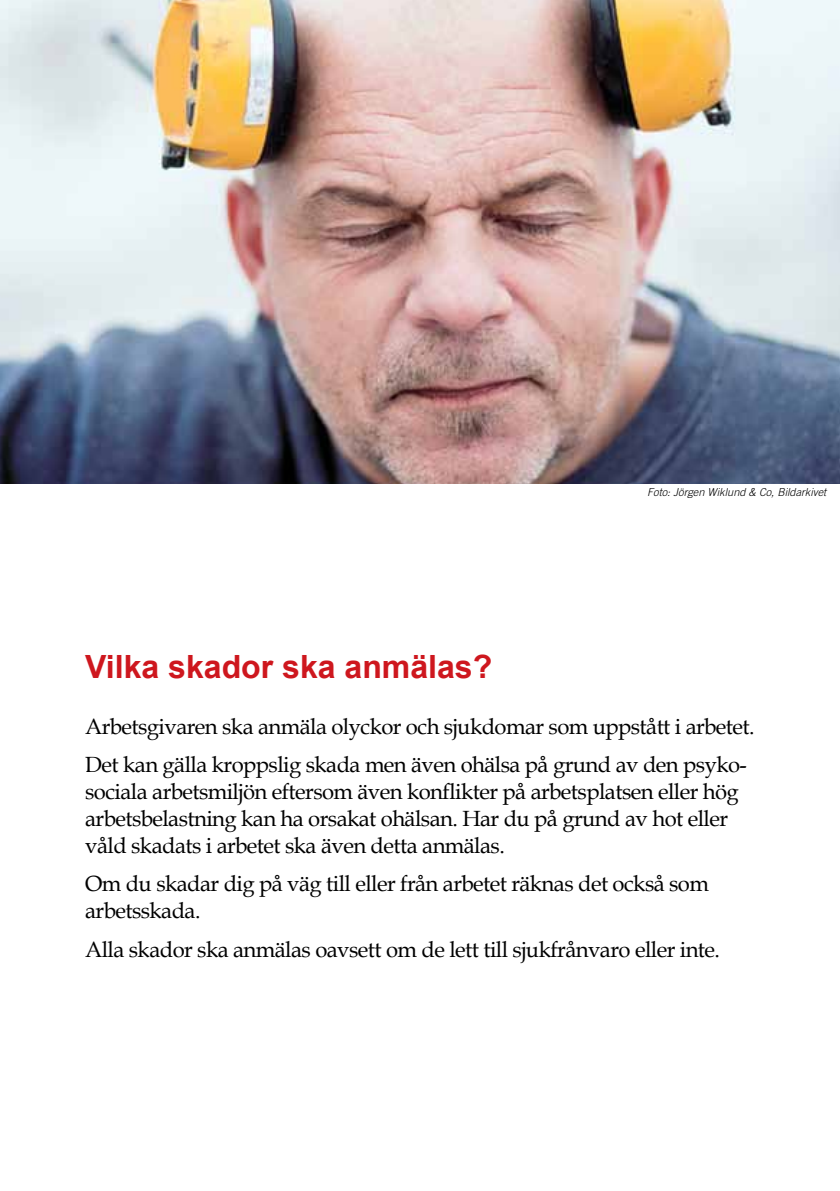
<style>
.page{position:relative;width:840px;height:1191px;background:#fff}
.page>*{position:absolute;margin:0;border:0;box-sizing:border-box;transform-origin:0 0}
.t1{font:700 32px "Arial";color:#ce171e}
.t2{font:22px/27px "Book Antiqua";letter-spacing:-.025em;color:#000}
.t3{font:italic 300 11px "Trade Gothic LT Std";color:#000}
</style>
<div class="page">
<img style="left:0;top:0;width:839px;height:483px">
<p class="t3" style="left:646px;top:486px;width:181px">Foto: Jörgen Wiklund &amp; Co, Bildarkivet</p>
<h1 class="t1" style="left:85px;top:646px;width:408px">Vilka skador ska anmälas?</h1>
<p class="t2" style="left:85px;top:706px;width:670px;line-height:38.4px">Arbetsgivaren ska anmäla olyckor och sjukdomar som uppstått i arbetet.<br>Det kan gälla kroppslig skada men även ohälsa på grund av den psyko-</p>
<p class="t2" style="left:85px;top:777px;width:654px">sociala arbetsmiljön eftersom även konflikter på arbetsplatsen eller hög arbetsbelastning kan ha orsakat ohälsan. Har du på grund av hot eller våld skadats i arbetet ska även detta anmälas.</p>
<p class="t2" style="left:85px;top:870px;width:625px">Om du skadar dig på väg till eller från arbetet räknas det också som arbetsskada.</p>
<p class="t2" style="left:85px;top:935px;width:636px">Alla skador ska anmälas oavsett om de lett till sjukfrånvaro eller inte.</p>
</div>
